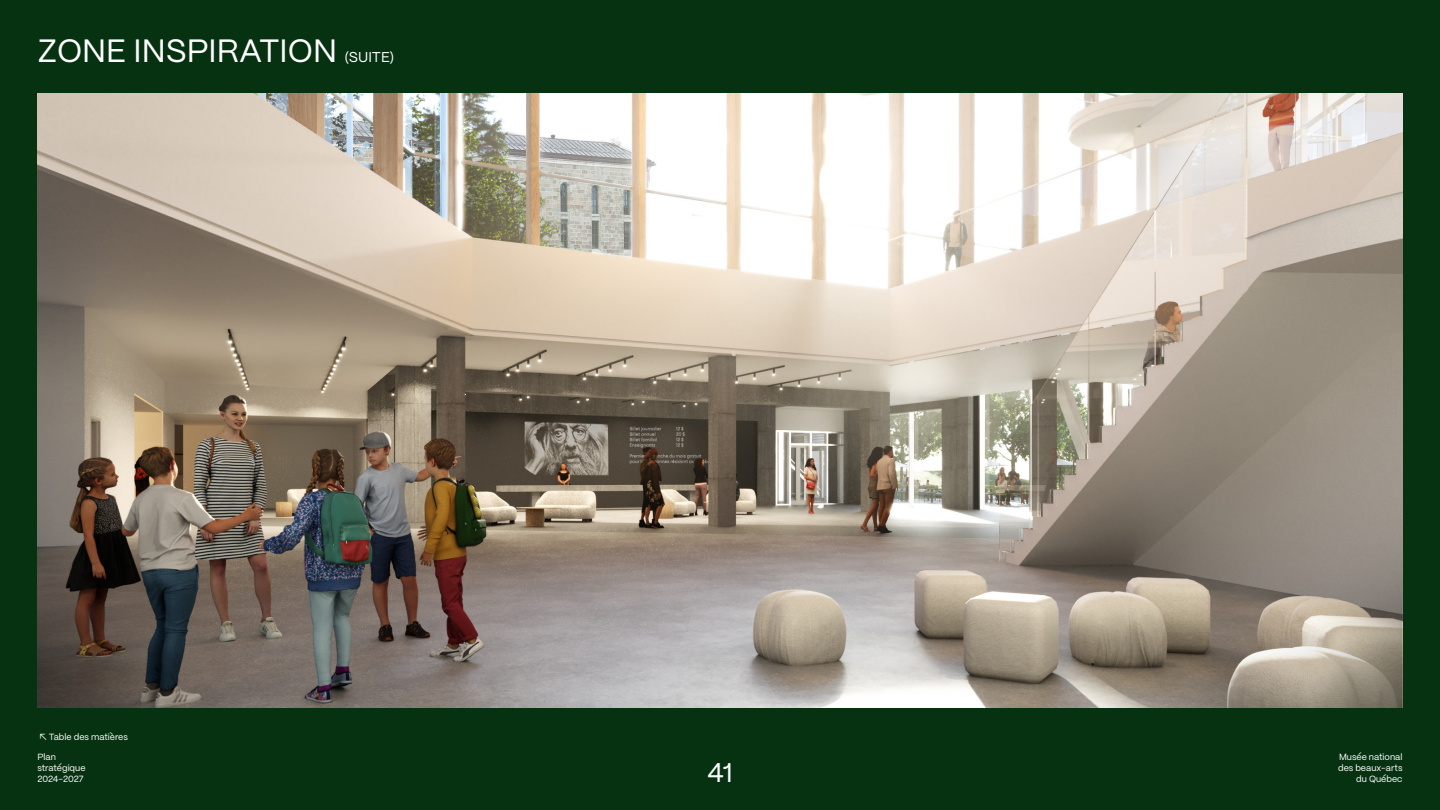
<style>
.page{position:relative;width:1440px;height:810px;background:#073212}
.page>*{position:absolute;margin:0;border:0;box-sizing:border-box;transform-origin:0 0}
.TItre_section_-_NON_POUR_TOC{font:32.25px "PP Mori";color:#fff}
.t1{font:27px "PP Mori";color:#fff}
.TItre_section_-_NON_POUR_TOC-2{font:14.25px "PP Mori";color:#fff}
.t2{font:9px/10.8px "PP Mori";color:#fff}
</style>
<div class="page">
<img style="left:38px;top:94px;width:1364px;height:614px">
<p class="TItre_section_-_NON_POUR_TOC" style="left:38px;top:23px;width:301px">ZONE INSPIRATION</p>
<p class="TItre_section_-_NON_POUR_TOC-2" style="left:344px;top:44px;width:52px">(SUITE)</p>
<p class="t2" style="left:40px;top:731px;width:90px">↖ Table des matières</p>
<p class="t2" style="left:38px;top:751px;width:50px">Plan stratégique<br>2024-2027</p>
<p class="t2" style="left:1338px;top:751px;width:66px">Musée national des beaux-arts</p>
<h2 class="t1" style="left:707px;top:749px;width:27px">41</h2>
<p class="t2" style="left:1356px;top:772px;width:48px">du Québec</p>
</div>
